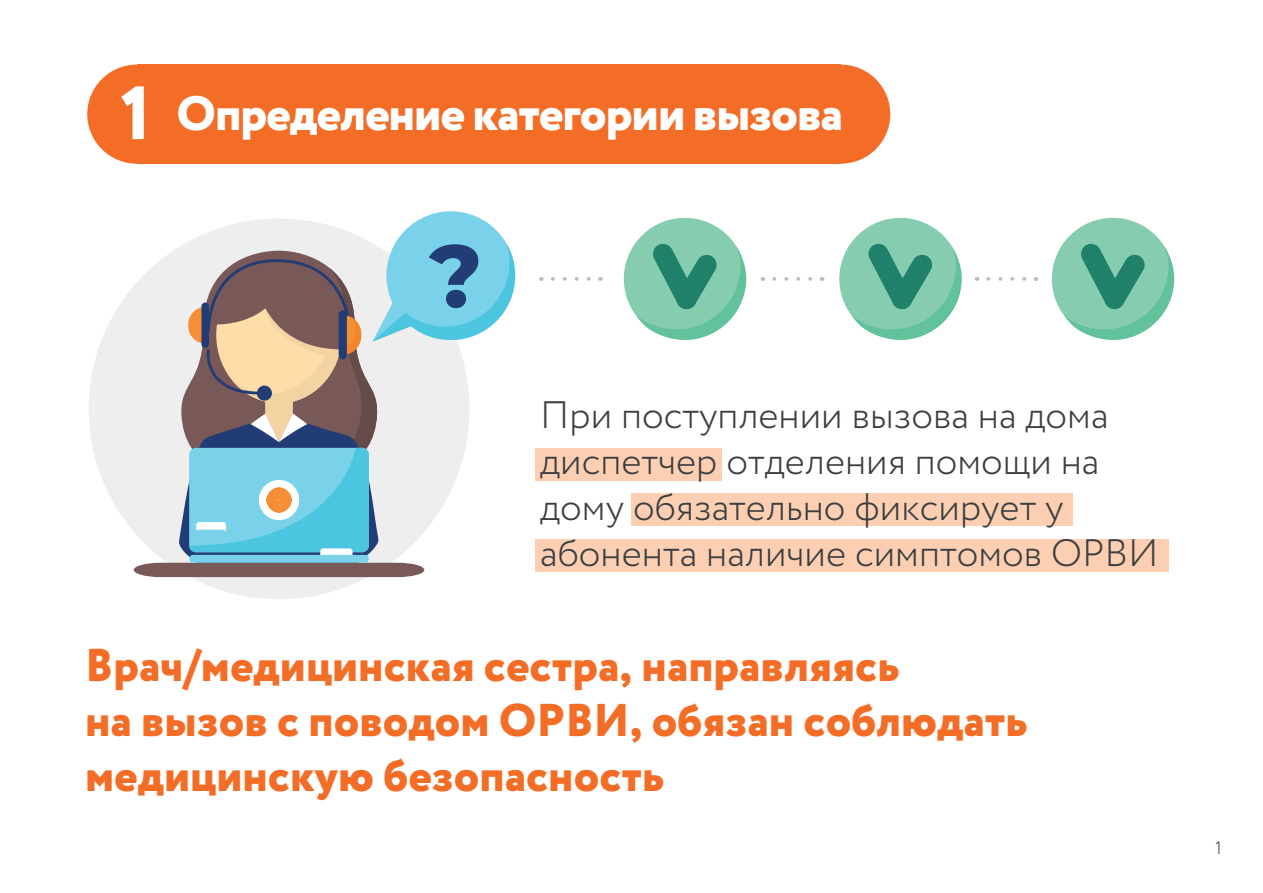
<style>
.page{position:relative;width:1263px;height:893px;background:#fff}
.page>*{position:absolute;margin:0;border:0;box-sizing:border-box;transform-origin:0 0}
.t1{font:800 88.35px "Montserrat";color:#223c76}
.t2{font:800 48.15px "Circe";letter-spacing:-.025em;color:#fff}
.t3{font:800 45.9px/55.1px "Circe";color:#f36d27}
.t4{font:300 38.25px/45.9px "Circe";color:#3b3f41}
.t5{font:300 18px "Circe";color:#3b3f41}
.s1{font-size:75.3px}
</style>
<div class="page">
<div style="left:89px;top:219px;width:380px;height:380px;background:#edeeed;border-radius:50%"></div>
<svg style="left:134px;top:211px;width:381px;height:366px"></svg>
<div style="left:137px;top:65px;width:704px;height:99px;background:#f36d27"></div>
<div style="left:87px;top:65px;width:99px;height:99px;background:#f36d27;border-radius:50%"></div>
<div style="left:791px;top:65px;width:99px;height:99px;background:#f36d27;border-radius:50%"></div>
<div style="left:535px;top:448px;width:187px;height:32px;background:#fccfb2"></div>
<div style="left:631px;top:494px;width:441px;height:32px;background:#fccfb2"></div>
<div style="left:535px;top:539px;width:633px;height:33px;background:#fccfb2"></div>
<svg style="left:553px;top:277px;width:38px;height:4px"></svg>
<svg style="left:774px;top:277px;width:48px;height:4px"></svg>
<svg style="left:988px;top:277px;width:48px;height:4px"></svg>
<div style="left:624px;top:218px;width:122px;height:122px;background:#86cdb0;border-radius:50%"></div>
<svg style="left:636px;top:242px;width:110px;height:98px"></svg>
<div style="left:839px;top:218px;width:122px;height:122px;background:#86cdb0;border-radius:50%"></div>
<svg style="left:851px;top:242px;width:111px;height:98px"></svg>
<div style="left:1052px;top:218px;width:122px;height:122px;background:#86cdb0;border-radius:50%"></div>
<svg style="left:1064px;top:242px;width:110px;height:98px"></svg>
<p class="t2" style="left:121px;top:81px;width:724px"><span class="s1">1</span> Определение категории вызова</p>
<h1 class="t1" style="left:429px;top:211px;width:54px">?</h1>
<p class="t4" style="left:540px;top:393px;width:620px">При поступлении вызова на дома диспетчер отделения помощи на дому обязательно фиксирует у абонента наличие симптомов ОРВИ</p>
<p class="t3" style="left:85px;top:640px;width:944px">Врач/медицинская сестра, направляясь<br>на вызов с поводом ОРВИ, обязан соблюдать медицинскую безопасность</p>
<p class="t5" style="left:1215px;top:836px;width:8px">1</p>
</div>
